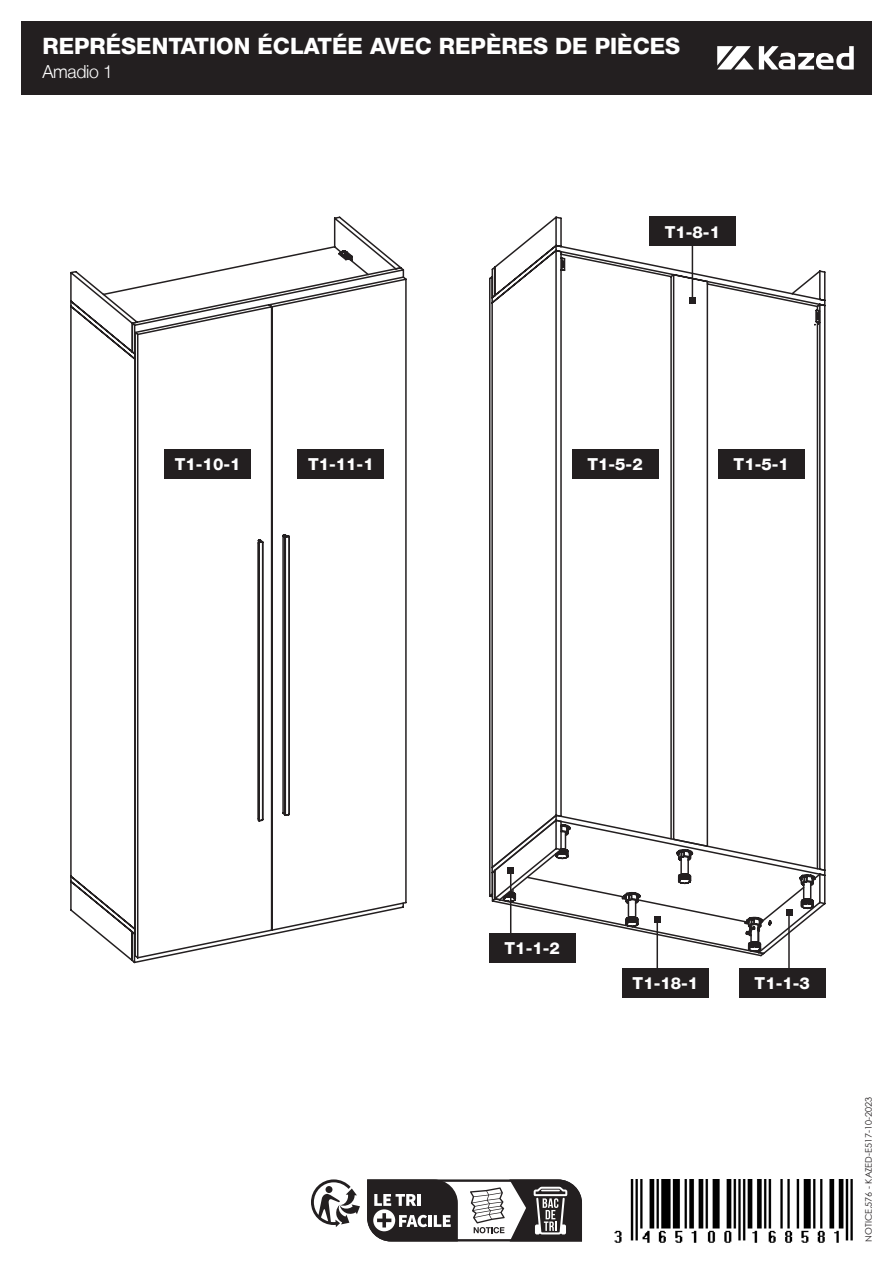
<style>
.page{position:relative;width:893px;height:1263px;background:#fff}
.page>*{position:absolute;margin:0;border:0;box-sizing:border-box;transform-origin:0 0}
.t1{font:800 22.5px "Helvetica Neue LT";color:#fff}
.t2{font:300 18px "Helvetica Neue LT";letter-spacing:-.02em;color:#fff}
.t3{font:800 16.5px "Helvetica Neue LT";color:#fff}
.t4{font:9px "Century Gothic";color:#231f20}
</style>
<div class="page">
<div style="left:21px;top:21px;width:851px;height:73px;background:#231f20"></div>
<svg style="left:717px;top:46px;width:137px;height:24px"></svg>
<hr style="left:656px;top:920px;width:2px;height:61px;background:#231f20">
<hr style="left:788px;top:912px;width:2px;height:61px;background:#231f20">
<svg style="left:489px;top:216px;width:337px;height:681px"></svg>
<svg style="left:490px;top:310px;width:336px;height:601px"></svg>
<svg style="left:490px;top:823px;width:327px;height:135px"></svg>
<svg style="left:333px;top:216px;width:74px;height:688px"></svg>
<svg style="left:70px;top:245px;width:335px;height:719px"></svg>
<div style="left:489px;top:933px;width:86px;height:30px;background:#231f20"></div>
<div style="left:622px;top:968px;width:87px;height:30px;background:#231f20"></div>
<div style="left:739px;top:968px;width:86px;height:30px;background:#231f20"></div>
<div style="left:718px;top:449px;width:86px;height:29px;background:#231f20"></div>
<div style="left:649px;top:217px;width:87px;height:29px;background:#231f20"></div>
<div style="left:572px;top:449px;width:86px;height:29px;background:#231f20"></div>
<svg style="left:311px;top:1179px;width:271px;height:63px"></svg>
<img style="left:614px;top:1179px;width:239px;height:64px">
<h1 class="t1" style="left:43px;top:33px;width:639px">REPRÉSENTATION ÉCLATÉE AVEC REPÈRES DE PIÈCES</h1>
<p class="t2" style="left:43px;top:61px;width:72px">Amadio 1</p>
<p class="t3" style="left:665px;top:222px;width:57px">T1-8-1</p>
<p class="t3" style="left:175px;top:454px;width:67px">T1-10-1</p>
<p class="t3" style="left:308px;top:454px;width:67px">T1-11-1</p>
<p class="t3" style="left:587px;top:454px;width:57px">T1-5-2</p>
<p class="t3" style="left:734px;top:454px;width:57px">T1-5-1</p>
<p class="t3" style="left:505px;top:938px;width:57px">T1-1-2</p>
<p class="t3" style="left:633px;top:973px;width:67px">T1-18-1</p>
<p class="t3" style="left:755px;top:973px;width:57px">T1-1-3</p>
<p class="t4" style="left:862px;top:1242px;width:146px;rotate:-90deg">NOTICE.576 - KAZED-E517-10-2023</p>
</div>
